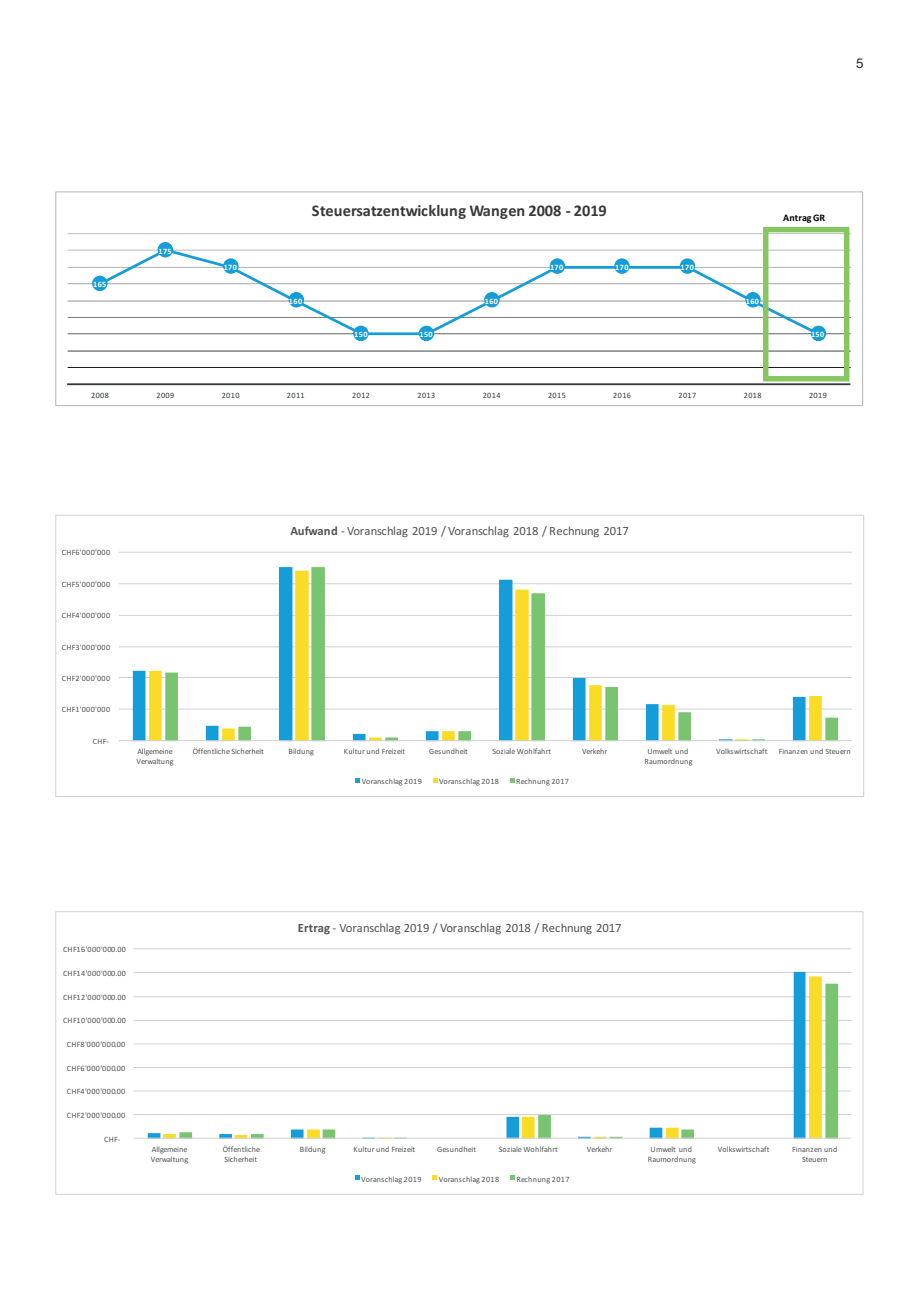
<style>
.page{position:relative;width:919px;height:1289px;background:#fff}
.page>*{position:absolute;margin:0;border:0;box-sizing:border-box;transform-origin:0 0}
.t1{font:700 16.35px "Calibri";letter-spacing:-.005em;color:#36393c}
.t2{font:13.5px "Helvetica Neue LT Std";color:#231f20}
.t3{font:12.75px "Calibri";letter-spacing:-.005em;color:#515455}
.t4{font:12.6px "Calibri";letter-spacing:-.005em;color:#515455}
.t5{font:700 10.05px "Calibri";letter-spacing:.01em;color:#000001}
.t6{font:8.25px "Calibri";letter-spacing:.05em;color:#36393c}
.t7{font:700 8.25px "Calibri";letter-spacing:.05em;color:#fff}
.t8{font:8.1px "Calibri";letter-spacing:.05em;color:#515455}
.t9{font:8.1px/9.9px "Calibri";letter-spacing:.025em;color:#515455;text-align:center}
.t10{font:8.1px/9.9px "Calibri";letter-spacing:-.005em;color:#515455;text-align:center}
.t11{font:8.1px/9.9px "Calibri";letter-spacing:-.015em;color:#515455}
.t12{font:8.1px/9.9px "Calibri";color:#515455}
.s1{font-weight:700}
</style>
<div class="page">
<svg style="left:68px;top:233px;width:782px;height:135px"></svg>
<hr style="left:67px;top:383px;width:783px;height:2px;background:#36393c">
<svg style="left:97px;top:247px;width:724px;height:90px"></svg>
<div style="left:92px;top:276px;width:16px;height:15px;background:#149dd9;border-radius:50%"></div>
<div style="left:158px;top:242px;width:15px;height:15px;background:#149dd9;border-radius:50%"></div>
<div style="left:223px;top:258px;width:15px;height:16px;background:#149dd9;border-radius:50%"></div>
<div style="left:288px;top:292px;width:16px;height:15px;background:#149dd9;border-radius:50%"></div>
<div style="left:353px;top:326px;width:15px;height:15px;background:#149dd9;border-radius:50%"></div>
<div style="left:418px;top:326px;width:16px;height:15px;background:#149dd9;border-radius:50%"></div>
<div style="left:484px;top:292px;width:15px;height:15px;background:#149dd9;border-radius:50%"></div>
<div style="left:549px;top:258px;width:16px;height:16px;background:#149dd9;border-radius:50%"></div>
<div style="left:614px;top:258px;width:15px;height:16px;background:#149dd9;border-radius:50%"></div>
<div style="left:679px;top:258px;width:16px;height:16px;background:#149dd9;border-radius:50%"></div>
<div style="left:745px;top:292px;width:15px;height:15px;background:#149dd9;border-radius:50%"></div>
<div style="left:810px;top:326px;width:16px;height:15px;background:#149dd9;border-radius:50%"></div>
<div style="left:55px;top:191px;width:808px;height:215px;border:1px solid #b2b6b6"></div>
<div style="left:763px;top:227px;width:86px;height:154px;border:5px solid #87c762"></div>
<hr style="left:119px;top:708px;width:732px;height:1px;background:#cfd1d0">
<hr style="left:119px;top:677px;width:732px;height:1px;background:#cfd1d0">
<hr style="left:119px;top:646px;width:732px;height:1px;background:#cfd1d0">
<hr style="left:119px;top:615px;width:732px;height:1px;background:#cfd1d0">
<hr style="left:119px;top:583px;width:732px;height:1px;background:#cfd1d0">
<hr style="left:119px;top:551px;width:732px;height:1px;background:#cfd1d0">
<svg style="left:133px;top:583px;width:16px;height:157px"></svg>
<svg style="left:149px;top:583px;width:16px;height:157px"></svg>
<svg style="left:165px;top:567px;width:672px;height:173px"></svg>
<hr style="left:119px;top:740px;width:732px;height:1px;background:#cfd1d0">
<svg style="left:355px;top:778px;width:5px;height:4px"></svg>
<svg style="left:433px;top:778px;width:4px;height:4px"></svg>
<svg style="left:510px;top:778px;width:4px;height:4px"></svg>
<hr style="left:134px;top:1114px;width:717px;height:1px;background:#cfd1d0">
<hr style="left:134px;top:1090px;width:717px;height:1px;background:#cfd1d0">
<hr style="left:134px;top:1066px;width:717px;height:1px;background:#cfd1d0">
<hr style="left:134px;top:1043px;width:717px;height:1px;background:#cfd1d0">
<hr style="left:134px;top:1019px;width:717px;height:1px;background:#cfd1d0">
<hr style="left:134px;top:996px;width:717px;height:1px;background:#cfd1d0">
<hr style="left:134px;top:971px;width:717px;height:1px;background:#cfd1d0">
<hr style="left:134px;top:948px;width:717px;height:1px;background:#cfd1d0">
<svg style="left:148px;top:971px;width:657px;height:166px"></svg>
<svg style="left:163px;top:976px;width:658px;height:161px"></svg>
<svg style="left:179px;top:983px;width:659px;height:154px"></svg>
<hr style="left:134px;top:1137px;width:717px;height:1px;background:#cfd1d0">
<svg style="left:355px;top:1175px;width:5px;height:5px"></svg>
<svg style="left:432px;top:1175px;width:4px;height:5px"></svg>
<svg style="left:510px;top:1175px;width:4px;height:5px"></svg>
<h2 class="t2" style="left:856px;top:55px;width:9px">5</h2>
<p class="t7" style="left:93px;top:278px;width:15px">165</p>
<p class="t7" style="left:158px;top:245px;width:15px">175</p>
<p class="t7" style="left:224px;top:262px;width:15px">170</p>
<h1 class="t1" style="left:312px;top:199px;width:296px">Steuersatzentwicklung Wangen 2008 - 2019</h1>
<p class="t5" style="left:783px;top:211px;width:43px">Antrag GR</p>
<p class="t7" style="left:289px;top:295px;width:15px">160</p>
<p class="t7" style="left:354px;top:328px;width:15px">150</p>
<p class="t7" style="left:419px;top:328px;width:15px">150</p>
<p class="t7" style="left:484px;top:295px;width:15px">160</p>
<p class="t7" style="left:550px;top:262px;width:15px">170</p>
<p class="t7" style="left:615px;top:262px;width:15px">170</p>
<p class="t7" style="left:680px;top:262px;width:15px">170</p>
<p class="t7" style="left:745px;top:295px;width:15px">160</p>
<p class="t7" style="left:811px;top:328px;width:15px">150</p>
<p class="t6" style="left:91px;top:389px;width:19px">2008</p>
<p class="t6" style="left:156px;top:389px;width:19px">2009</p>
<p class="t6" style="left:222px;top:389px;width:19px">2010</p>
<p class="t6" style="left:287px;top:389px;width:19px">2011</p>
<p class="t6" style="left:352px;top:389px;width:19px">2012</p>
<p class="t6" style="left:417px;top:389px;width:19px">2013</p>
<p class="t6" style="left:482px;top:389px;width:19px">2014</p>
<p class="t6" style="left:548px;top:389px;width:19px">2015</p>
<p class="t6" style="left:613px;top:389px;width:19px">2016</p>
<p class="t6" style="left:678px;top:389px;width:19px">2017</p>
<p class="t6" style="left:743px;top:389px;width:19px">2018</p>
<p class="t6" style="left:809px;top:389px;width:19px">2019</p>
<p class="t8" style="left:62px;top:547px;width:50px">CHF6'000'000</p>
<p class="t8" style="left:62px;top:578px;width:50px">CHF5'000'000</p>
<p class="t8" style="left:62px;top:610px;width:50px">CHF4'000'000</p>
<p class="t8" style="left:62px;top:641px;width:50px">CHF3'000'000</p>
<p class="t8" style="left:62px;top:672px;width:50px">CHF2'000'000</p>
<p class="t8" style="left:62px;top:704px;width:50px">CHF1'000'000</p>
<p class="t9" style="left:93px;top:736px;width:18px">CHF-</p>
<h3 class="t4" style="left:290px;top:522px;width:340px"><span class="s1">Aufwand</span> - Voranschlag 2019 / Voranschlag 2018 / Rechnung 2017</h3>
<p class="t11" style="left:136px;top:746px;width:39px">Allgemeine<br>Verwaltung</p>
<p class="t12" style="left:193px;top:746px;width:73px">Öffentliche Sicherheit</p>
<p class="t9" style="left:288px;top:746px;width:27px">Bildung</p>
<p class="t10" style="left:344px;top:746px;width:63px">Kultur und Freizeit</p>
<p class="t9" style="left:429px;top:746px;width:40px">Gesundheit</p>
<p class="t10" style="left:492px;top:746px;width:60px">Soziale Wohlfahrt</p>
<p class="t11" style="left:582px;top:746px;width:27px">Verkehr</p>
<p class="t9" style="left:644px;top:746px;width:49px">Umwelt und<br>Raumordnung</p>
<p class="t10" style="left:716px;top:746px;width:53px">Volkswirtschaft</p>
<p class="t10" style="left:778px;top:746px;width:73px">Finanzen und Steuern</p>
<p class="t9" style="left:362px;top:775px;width:62px">Voranschlag 2019</p>
<p class="t9" style="left:439px;top:775px;width:62px">Voranschlag 2018</p>
<p class="t9" style="left:516px;top:775px;width:54px">Rechnung 2017</p>
<p class="t8" style="left:63px;top:943px;width:65px">CHF16'000'000.00</p>
<p class="t8" style="left:63px;top:967px;width:65px">CHF14'000'000.00</p>
<p class="t8" style="left:63px;top:991px;width:65px">CHF12'000'000.00</p>
<p class="t8" style="left:63px;top:1014px;width:65px">CHF10'000'000.00</p>
<p class="t8" style="left:67px;top:1038px;width:60px">CHF8'000'000.00</p>
<p class="t8" style="left:67px;top:1062px;width:60px">CHF6'000'000.00</p>
<p class="t8" style="left:67px;top:1085px;width:60px">CHF4'000'000.00</p>
<p class="t8" style="left:67px;top:1109px;width:60px">CHF2'000'000.00</p>
<p class="t9" style="left:104px;top:1133px;width:18px">CHF-</p>
<h3 class="t3" style="left:298px;top:919px;width:325px"><span class="s1">Ertrag</span> - Voranschlag 2019 / Voranschlag 2018 / Rechnung 2017</h3>
<p class="t11" style="left:151px;top:1143px;width:39px">Allgemeine<br>Verwaltung</p>
<p class="t12" style="left:223px;top:1143px;width:39px">Öffentliche<br>Sicherheit</p>
<p class="t9" style="left:300px;top:1143px;width:27px">Bildung</p>
<p class="t10" style="left:353px;top:1143px;width:63px">Kultur und Freizeit</p>
<p class="t9" style="left:437px;top:1143px;width:40px">Gesundheit</p>
<p class="t10" style="left:499px;top:1143px;width:60px">Soziale Wohlfahrt</p>
<p class="t11" style="left:587px;top:1143px;width:27px">Verkehr</p>
<p class="t9" style="left:647px;top:1143px;width:50px">Umwelt und<br>Raumordnung</p>
<p class="t10" style="left:717px;top:1143px;width:53px">Volkswirtschaft</p>
<p class="t10" style="left:792px;top:1143px;width:47px">Finanzen und<br>Steuern</p>
<p class="t9" style="left:361px;top:1173px;width:62px">Voranschlag 2019</p>
<p class="t9" style="left:439px;top:1173px;width:62px">Voranschlag 2018</p>
<p class="t9" style="left:516px;top:1173px;width:55px">Rechnung 2017</p>
</div>
